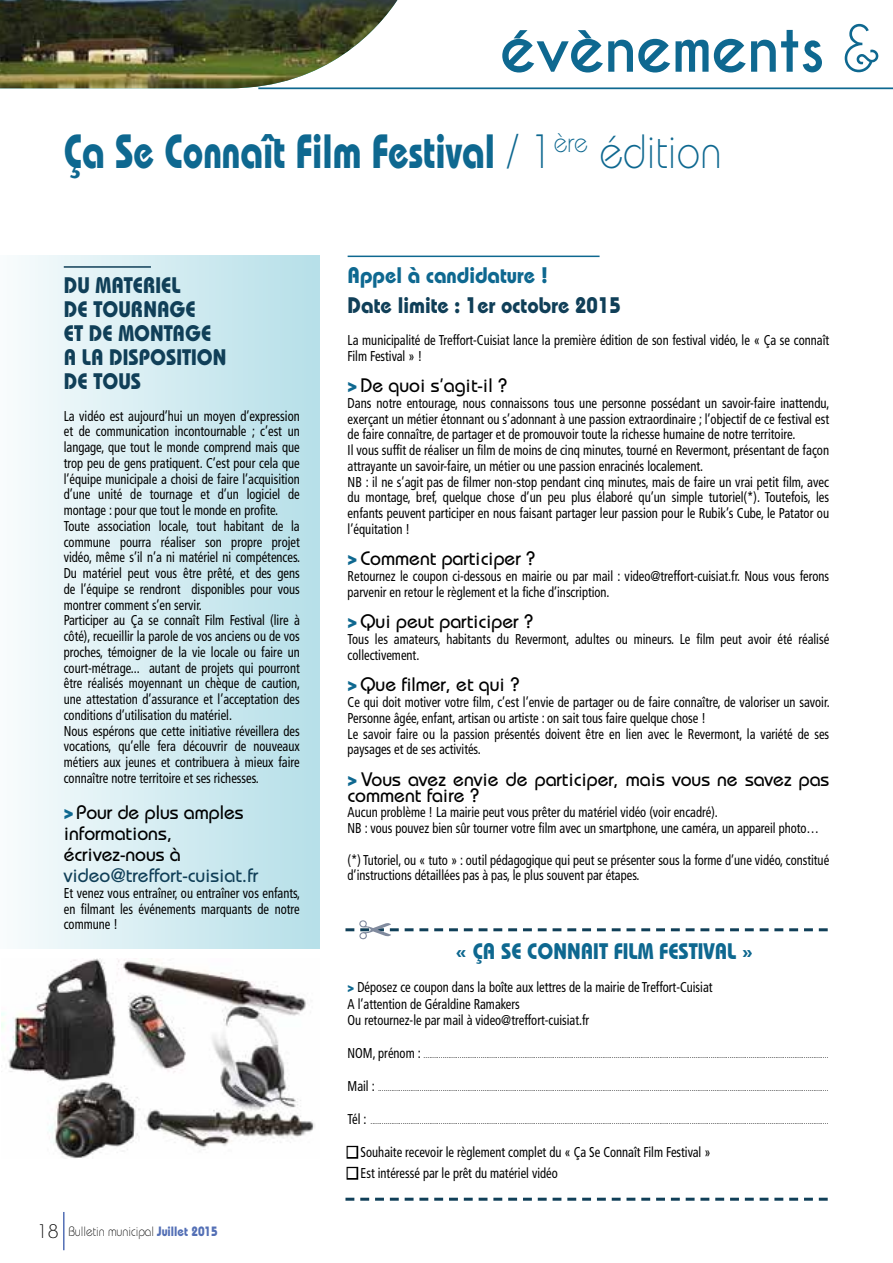
<style>
.page{position:relative;width:893px;height:1263px;background:#fff}
.page>*{position:absolute;margin:0;border:0;box-sizing:border-box;transform-origin:0 0}
.t1{font:700 60.45px "Caviar Dreams";letter-spacing:-.03em;color:#0e6890}
.t2{font:700 48px "Bauhaus Std";color:#0e6890;scale:.77 1}
.t3{font:700 22.5px/24px "Bauhaus Std";color:#103f58;scale:.91 1}
.t4{font:700 22.5px "Bauhaus Std";color:#0e6890;scale:.91 1}
.t5{font:500 19.5px/21px "Bauhaus Std";color:#000}
.t6{font:500 19.5px "Bauhaus Std";color:#103f58}
.t7{font:condensed 14.25px/15.8px "Frutiger LT Std";color:#000;scale:.88 1}
.t8{font:condensed 14.25px/15.8px "Frutiger LT Std";color:#000;scale:.89 1}
.t9{font:300 13.5px "Bauhaus Std";color:#000;scale:.88 1}
.t10{font:300 condensed 9px "Frutiger LT Std";color:#000;scale:.88 1}
.s1{font-weight:400}
.s2{font-weight:300}
.s3{font-family:"Helvetica Neue LT Std";font-weight:900;color:#0e6890}
.s4{font-size:19.5px}
.s5{font-weight:700;color:#536fb5}
.s6{font-family:"Helvetica Neue LT Std";font-weight:900;font-stretch:normal;font-size:13.5px;color:#0e6890}
.s7{font-weight:400;font-size:14.25px}
.s8{color:#fff}
</style>
<div class="page">
<div style="left:0;top:255px;width:320px;height:694px;background:linear-gradient(to right,#f8fcfd,#b5dfe8)"></div>
<hr style="left:348px;top:256px;width:252px;height:1px;background:#0e6890">
<div style="left:347px;top:1146px;width:11px;height:13px;border:3px solid #000"></div>
<div style="left:347px;top:1167px;width:11px;height:13px;border:3px solid #000"></div>
<img style="left:0;top:0;width:397px;height:88px">
<hr style="left:63px;top:1212px;width:2px;height:38px;background:#536fb5">
<hr style="left:258px;top:87px;width:635px;height:2px;background:#0e6890">
<hr style="left:64px;top:266px;width:87px;height:2px;background:#103f58">
<img style="left:2px;top:959px;width:313px;height:199px">
<svg style="left:345px;top:1198px;width:483px;height:3px"></svg>
<svg style="left:345px;top:920px;width:483px;height:19px"></svg>
<h1 class="t1" style="left:500px;top:12px;width:383px">évènements <span class="s1">&amp;</span></h1>
<h2 class="t2" style="left:64px;top:121px;width:856px">Ça Se Connaît Film Festival <span class="s2">/ 1</span><sup>ère</sup> <span class="s2">édition</span></h2>
<h3 class="t3" style="left:64px;top:273px;width:180px">DU MATERIEL<br>DE TOURNAGE<br>ET DE MONTAGE<br>A LA DISPOSITION<br>DE TOUS</h3>
<p class="t7" style="left:64px;top:408px;width:270px">La vidéo est aujourd’hui un moyen d’expression et de communication incontournable ; c’est un langage, que tout le monde comprend mais que trop peu de gens pratiquent. C’est pour cela que l’équipe municipale a choisi de faire l’acquisition d’une unité de tournage et d’un logiciel de montage : pour que tout le monde en profite.<br>Toute association locale, tout habitant de la commune pourra réaliser son propre projet vidéo, même s’il n’a ni matériel ni compétences.<br>Du matériel peut vous être prêté, et des gens de l’équipe se rendront disponibles pour vous montrer comment s’en servir.<br>Participer au Ça se connaît Film Festival (lire à côté), recueillir la parole de vos anciens ou de vos proches, témoigner de la vie locale ou faire un court-métrage... autant de projets qui pourront être réalisés moyennant un chèque de caution, une attestation d’assurance et l’acceptation des conditions d’utilisation du matériel.<br>Nous espérons que cette initiative réveillera des vocations, qu’elle fera découvrir de nouveaux métiers aux jeunes et contribuera à mieux faire connaître notre territoire et ses richesses.</p>
<h3 class="t5" style="left:64px;top:801px;width:181px"><span class="s3">&gt;</span> Pour de plus amples informations, écrivez-nous à</h3>
<h3 class="t6" style="left:64px;top:864px;width:196px">video@treffort-cuisiat.fr</h3>
<p class="t7" style="left:64px;top:885px;width:270px;text-align:justify">Et venez vous entraîner, ou entraîner vos enfants, en filmant les événements marquants de notre commune !</p>
<p class="t9" style="left:37px;top:1224px;width:207px"><span class="s4">18</span> Bulletin municipal <span class="s5">Juillet 2015</span></p>
<h3 class="t4" style="left:348px;top:261px;width:222px">Appel à candidature !</h3>
<h3 class="t3" style="left:348px;top:293px;width:302px">Date limite : 1er octobre 2015</h3>
<p class="t7" style="left:348px;top:332px;width:549px">La municipalité de Treffort-Cuisiat lance la première édition de son festival vidéo, le « Ça se connaît<br>Film Festival » !</p>
<h3 class="t5" style="left:348px;top:375px;width:161px"><span class="s3">&gt;</span> De quoi s’agit-il ?</h3>
<p class="t8" style="left:348px;top:395px;width:543px">Dans notre entourage, nous connaissons tous une personne possédant un savoir-faire inattendu, exerçant un métier étonnant ou s’adonnant à une passion extraordinaire ; l’objectif de ce festival est de faire connaître, de partager et de promouvoir toute la richesse humaine de notre territoire.<br>Il vous suffit de réaliser un film de moins de cinq minutes, tourné en Revermont, présentant de façon attrayante un savoir-faire, un métier ou une passion enracinés localement.<br>NB : il ne s’agit pas de filmer non-stop pendant cinq minutes, mais de faire un vrai petit film, avec du montage, bref, quelque chose d’un peu plus élaboré qu’un simple tutoriel(*). Toutefois, les enfants peuvent participer en nous faisant partager leur passion pour le Rubik’s Cube, le Patator ou l’équitation !</p>
<h3 class="t5" style="left:348px;top:548px;width:189px"><span class="s3">&gt;</span> Comment participer ?</h3>
<p class="t7" style="left:348px;top:568px;width:549px">Retournez le coupon ci-dessous en mairie ou par mail : video@treffort-cuisiat.fr. Nous vous ferons parvenir en retour le règlement et la fiche d’inscription.</p>
<h3 class="t5" style="left:348px;top:611px;width:187px"><span class="s3">&gt;</span> Qui peut participer ?</h3>
<p class="t7" style="left:348px;top:631px;width:549px">Tous les amateurs, habitants du Revermont, adultes ou mineurs. Le film peut avoir été réalisé collectivement.</p>
<h3 class="t5" style="left:348px;top:674px;width:173px"><span class="s3">&gt;</span> Que filmer, et qui ?</h3>
<p class="t7" style="left:348px;top:694px;width:549px">Ce qui doit motiver votre film, c’est l’envie de partager ou de faire connaître, de valoriser un savoir.<br>Personne âgée, enfant, artisan ou artiste : on sait tous faire quelque chose !<br>Le savoir faire ou la passion présentés doivent être en lien avec le Revermont, la variété de ses paysages et de ses activités.</p>
<h3 class="t5" style="left:348px;top:771px;width:483px;line-height:15.8px"><span class="s3">&gt;</span> Vous avez envie de participer, mais vous ne savez pas comment faire ?</h3>
<p class="t7" style="left:348px;top:805px;width:537px">Aucun problème ! La mairie peut vous prêter du matériel vidéo (voir encadré).<br>NB : vous pouvez bien sûr tourner votre film avec un smartphone, une caméra, un appareil photo…</p>
<p class="t7" style="left:348px;top:852px;width:549px">(*) Tutoriel, ou « tuto » : outil pédagogique qui peut se présenter sous la forme d’une vidéo, constitué d’instructions détaillées pas à pas, le plus souvent par étapes.</p>
<h3 class="t4" style="left:456px;top:937px;width:329px">« ÇA SE CONNAIT FILM FESTIVAL »</h3>
<p class="t7" style="left:348px;top:979px;width:416px;line-height:16.5px"><span class="s6">&gt;</span> Déposez ce coupon dans la boîte aux lettres de la mairie de Treffort-Cuisiat<br>A l’attention de Géraldine Ramakers<br>Ou retournez-le par mail à video@treffort-cuisiat.fr</p>
<p class="t10" style="left:348px;top:1050px;width:548px"><span class="s7">NOM, prénom :</span> .....................................................................................................................................................................................................................</p>
<p class="t10" style="left:348px;top:1083px;width:548px"><span class="s7">Mail :</span> .............................................................................................................................................................................................................................................</p>
<p class="t10" style="left:348px;top:1116px;width:548px"><span class="s7">Tél :</span> .................................................................................................................................................................................................................................................</p>
<p class="t7" style="left:348px;top:1144px;width:414px"><span class="s8">■</span> Souhaite recevoir le règlement complet du « Ça Se Connaît Film Festival »</p>
<p class="t7" style="left:348px;top:1165px;width:240px"><span class="s8">■</span> Est intéressé par le prêt du matériel vidéo</p>
</div>
